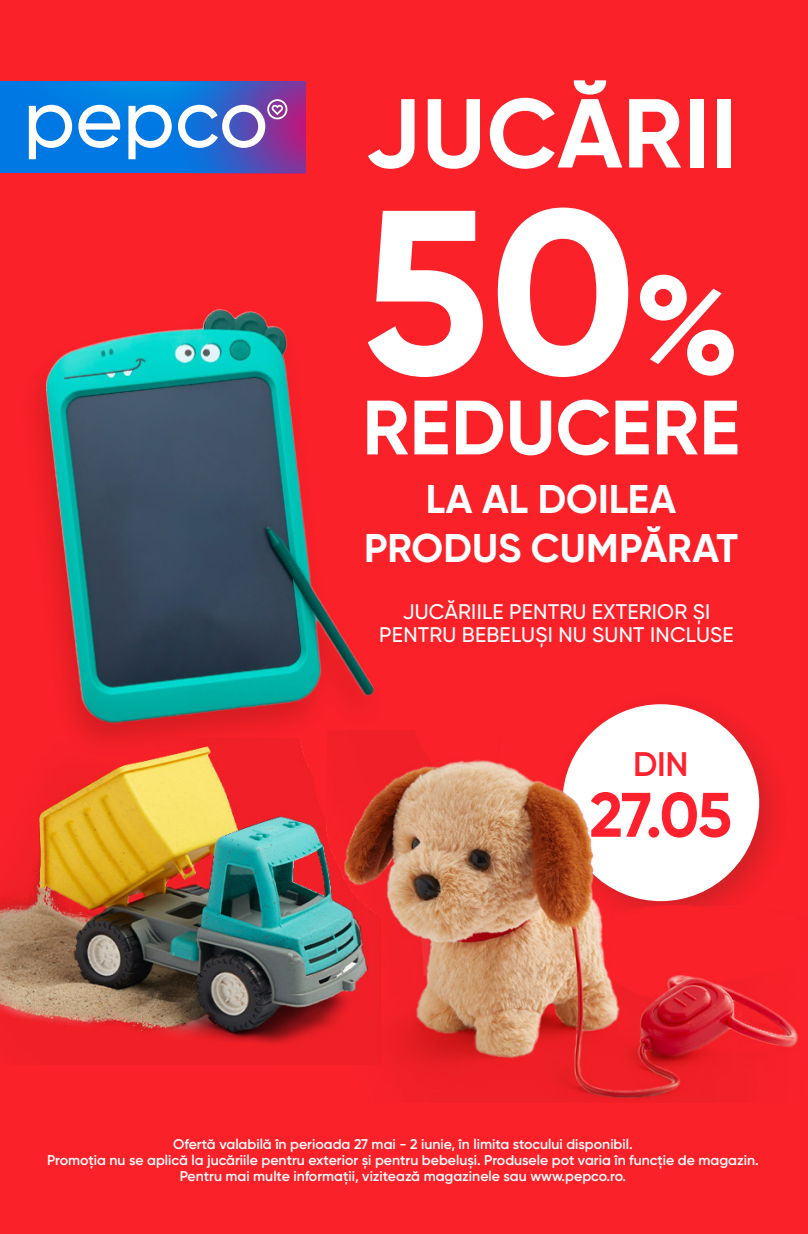
<style>
.page{position:relative;width:808px;height:1234px;background:#fff}
.page>*{position:absolute;margin:0;border:0;box-sizing:border-box;transform-origin:0 0}
.t1{font:700 232.95px "Gilroy";color:#fff}
.t2{font:700 97.65px "Gilroy";letter-spacing:.01em;color:#fff}
.t3{font:700 76.8px "Gilroy";color:#fff}
.t4{font:700 62.7px "Gilroy";color:#ff212d}
.t5{font:700 40.05px/48px "Gilroy";letter-spacing:-.005em;color:#fff;text-align:center}
.t6{font:600 34.05px "Gilroy";color:#ff212d}
.t7{font:500 21.15px/23.2px "Gilroy";letter-spacing:.01em;color:#fff;text-align:center}
.t8{font:600 14.1px/15.9px "Gilroy";color:#fff;text-align:center}
.s1{font-size:139.05px}
</style>
<div class="page">
<div style="left:0;top:0;width:808px;height:1233px;background:#fa2129"></div>
<svg style="left:0;top:82px;width:306px;height:91px;background:#4381d8"></svg>
<div style="left:562px;top:704px;width:197px;height:196px;background:#fff;border-radius:50%"></div>
<img style="left:379px;top:730px;width:420px;height:372px">
<img style="left:0;top:738px;width:402px;height:326px">
<div style="left:18px;top:304px;width:371px;height:457px;background:#000;opacity:.15"></div>
<img style="left:46px;top:310px;width:328px;height:413px">
<h2 class="t2" style="left:365px;top:72px;width:374px">JUCĂRII</h2>
<h1 class="t1" style="left:362px;top:147px;width:379px">50<span class="s1">%</span></h1>
<h3 class="t3" style="left:362px;top:379px;width:379px">REDUCERE</h3>
<h3 class="t5" style="left:364px;top:475px;width:375px">LA AL DOILEA<br>PRODUS CUMPĂRAT</h3>
<h3 class="t7" style="left:379px;top:599px;width:356px">JUCĂRIILE PENTRU EXTERIOR ȘI<br>PENTRU BEBELUȘI NU SUNT INCLUSE</h3>
<h3 class="t6" style="left:633px;top:742px;width:57px">DIN</h3>
<h3 class="t4" style="left:590px;top:775px;width:144px">27.05</h3>
<p class="t8" style="left:47px;top:1135px;width:713px">Ofertă valabilă în perioada 27 mai - 2 iunie, în limita stocului disponibil.<br>Promoția nu se aplică la jucăriile pentru exterior și pentru bebeluși. Produsele pot varia în funcție de magazin.<br>Pentru mai multe informații, vizitează magazinele sau www.pepco.ro.</p>
</div>
